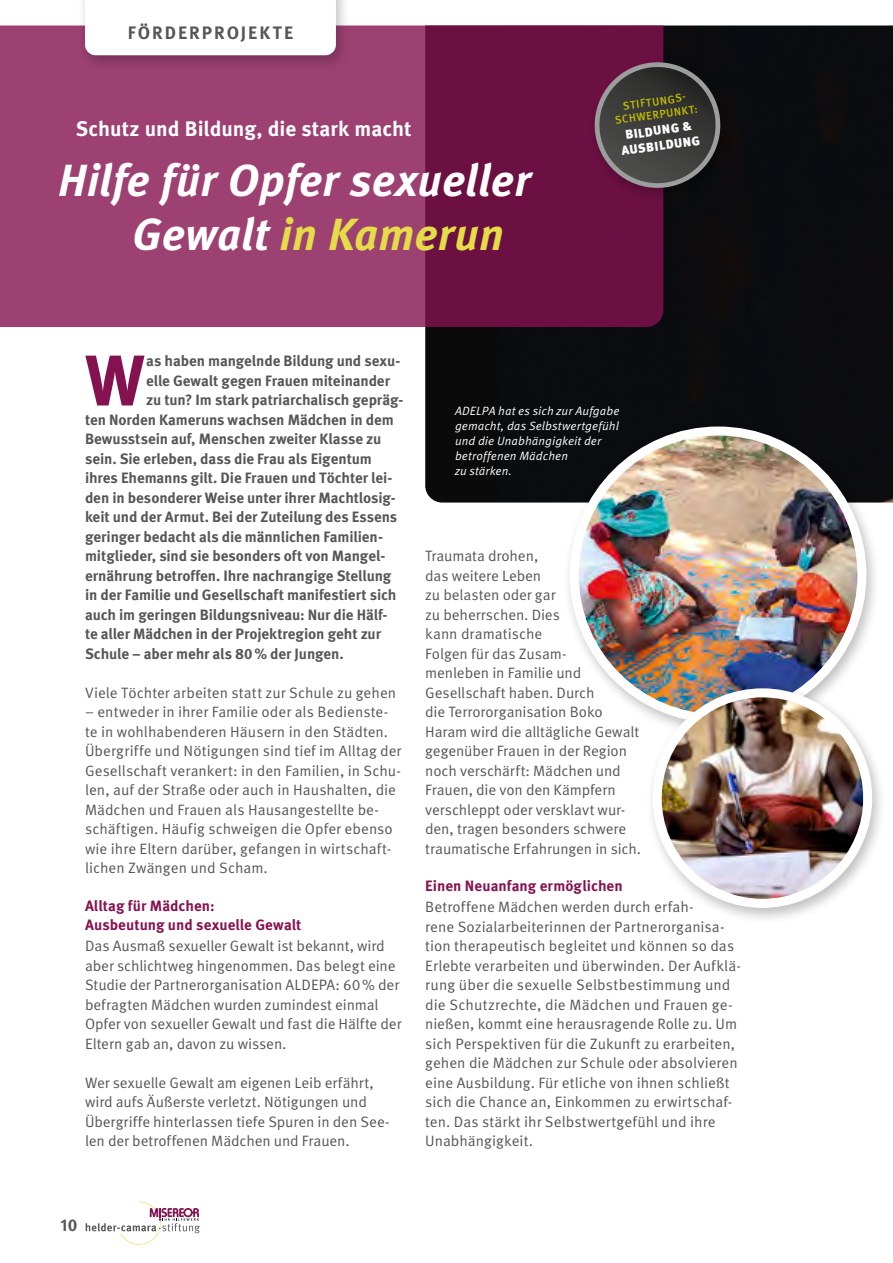
<style>
.page{position:relative;width:893px;height:1263px;background:#fff}
.page>*{position:absolute;margin:0;border:0;box-sizing:border-box;transform-origin:0 0}
.t1{font:700 71.1px "Meta Pro";color:#851250}
.t2{font:italic 700 45px/54px "Meta Pro";color:#fff}
.t3{font:700 21px "Meta Pro";color:#fff}
.t4{font:700 18px "Meta Pro";letter-spacing:.11em;color:#565656}
.t5{font:700 17.1px "Meta Pro";color:#565656}
.t6{font:15px/19.5px "Meta Pro Norm";color:#565656}
.t7{font:700 15px "Meta Pro";letter-spacing:-.01em;color:#565656}
.t8{font:700 15px/19.5px "Meta Pro";color:#851250}
.t9{font:900 12.75px/15.3px "Meta Pro";color:#fff;text-align:center}
.t10{font:12px/15px "Meta Pro Norm Ita";letter-spacing:.01em;color:#fff}
.t11{font:500 11.25px/12.9px "Meta Pro";color:#c1be00;text-align:center}
.s1{color:#e4dd47}
</style>
<div class="page">
<div style="left:425px;top:26px;width:468px;height:476px;background:#0a0c0f"></div>
<div style="left:563px;top:422px;width:318px;height:318px;background:#000;opacity:.25"></div>
<img style="left:574px;top:432px;width:288px;height:287px">
<div style="left:570px;top:426px;width:296px;height:297px;border:9px solid #fff;border-radius:50%"></div>
<svg style="left:86px;top:1201px;width:114px;height:43px"></svg>
<div style="left:645px;top:683px;width:242px;height:242px;background:#000;opacity:.25"></div>
<img style="left:657px;top:696px;width:206px;height:207px">
<div style="left:653px;top:688px;width:219px;height:220px;border:9px solid #fff;border-radius:50%"></div>
<svg style="left:0;top:26px;width:663px;height:301px;fill:#9d4173"></svg>
<div style="left:586px;top:56px;width:149px;height:149px;background:#000;opacity:.25"></div>
<svg style="left:593px;top:61px;width:129px;height:129px"></svg>
<div style="left:76px;top:0;width:275px;height:72px;background:#000;opacity:.25"></div>
<svg style="left:85px;top:0;width:251px;height:55px"></svg>
<p class="t4" style="left:128px;top:19px;width:167px">FÖRDERPROJEKTE</p>
<h3 class="t3" style="left:76px;top:112px;width:337px">Schutz und Bildung, die stark macht</h3>
<h2 class="t2" style="left:132px;top:150px;width:400px;text-indent:-74px">Hilfe für Opfer sexueller<br>Gewalt <span class="s1">in Kamerun</span></h2>
<p class="t11" style="left:612px;top:100px;width:85px;rotate:-8deg">STIFTUNGS-<br>SCHWERPUNKT:</p>
<p class="t9" style="left:618px;top:128px;width:81px;rotate:-8deg">BILDUNG &amp;<br>AUSBILDUNG</p>
<h1 class="t1" style="left:85px;top:325px;width:61px">W</h1>
<p class="t7" style="left:146px;top:349px;width:256px">as haben mangelnde Bildung und sexu-</p>
<p class="t7" style="left:146px;top:369px;width:245px">elle Gewalt gegen Frauen miteinander</p>
<p class="t7" style="left:146px;top:388px;width:259px">zu tun? Im stark patriarchalisch gepräg-</p>
<p class="t7" style="left:85px;top:408px;width:310px">ten Norden Kameruns wachsen Mädchen in dem</p>
<p class="t7" style="left:85px;top:427px;width:298px">Bewusstsein auf, Menschen zweiter Klasse zu</p>
<p class="t7" style="left:85px;top:447px;width:288px">sein. Sie erleben, dass die Frau als Eigentum</p>
<p class="t7" style="left:85px;top:466px;width:309px">ihres Ehemanns gilt. Die Frauen und Töchter lei-</p>
<p class="t7" style="left:85px;top:486px;width:312px">den in besonderer Weise unter ihrer Machtlosig-</p>
<p class="t7" style="left:85px;top:505px;width:314px">keit und der Armut. Bei der Zuteilung des Essens</p>
<p class="t7" style="left:85px;top:525px;width:299px">geringer bedacht als die männlichen Familien-</p>
<p class="t7" style="left:85px;top:544px;width:302px">mitglieder, sind sie besonders oft von Mangel-</p>
<p class="t7" style="left:85px;top:564px;width:308px">ernährung betroffen. Ihre nachrangige Stellung</p>
<p class="t7" style="left:85px;top:583px;width:313px">in der Familie und Gesellschaft manifestiert sich</p>
<p class="t7" style="left:85px;top:603px;width:304px">auch im geringen Bildungsniveau: Nur die Hälf-</p>
<p class="t7" style="left:85px;top:622px;width:297px">te aller Mädchen in der Projektregion geht zur</p>
<p class="t7" style="left:85px;top:642px;width:260px">Schule – aber mehr als 80% der Jungen.</p>
<p class="t6" style="left:85px;top:682px;width:313px">Viele Töchter arbeiten statt zur Schule zu gehen</p>
<p class="t6" style="left:85px;top:701px;width:318px">– entweder in ihrer Familie oder als Bedienste&shy;te in wohlhabenderen Häusern in den Städten.<br>Übergriffe und Nötigungen sind tief im Alltag der Gesellschaft verankert: in den Familien, in Schu&shy;len, auf der Straße oder auch in Haushalten, die Mädchen und Frauen als Hausangestellte be&shy;schäftigen. Häufig schweigen die Opfer ebenso wie ihre Eltern darüber, gefangen in wirtschaft&shy;lichen Zwängen und Scham.</p>
<p class="t8" style="left:85px;top:895px;width:218px">Alltag für Mädchen:<br>Ausbeutung und sexuelle Gewalt</p>
<p class="t6" style="left:85px;top:935px;width:318px">Das Ausmaß sexueller Gewalt ist bekannt, wird aber schlichtweg hingenommen. Das belegt eine Studie der Partnerorganisation ALDEPA: 60% der befragten Mädchen wurden zumindest einmal Opfer von sexueller Gewalt und fast die Hälfte der Eltern gab an, davon zu wissen.</p>
<p class="t6" style="left:85px;top:1072px;width:306px">Wer sexuelle Gewalt am eigenen Leib erfährt, wird aufs Äußerste verletzt. Nötigungen und Übergriffe hinterlassen tiefe Spuren in den See&shy;len der betroffenen Mädchen und Frauen.</p>
<p class="t10" style="left:455px;top:403px;width:166px">ADELPA hat es sich zur Aufgabe gemacht, das Selbstwertgefühl und die Unabhängigkeit der betroffenen Mädchen<br>zu stärken.</p>
<p class="t6" style="left:425px;top:545px;width:217px">Traumata drohen,<br>das weitere Leben<br>zu belasten oder gar<br>zu beherrschen. Dies<br>kann dramatische<br>Folgen für das Zusam-<br>menleben in Familie und<br>Gesellschaft haben. Durch<br>die Terrororganisation Boko<br>Haram wird die alltägliche Gewalt gegenüber Frauen in der Region noch verschärft: Mädchen und<br>Frauen, die von den Kämpfern verschleppt oder versklavt wur&shy;den, tragen besonders schwere traumatische Erfahrungen in sich.</p>
<p class="t8" style="left:425px;top:875px;width:199px">Einen Neuanfang ermöglichen</p>
<p class="t6" style="left:425px;top:896px;width:317px">Betroffene Mädchen werden durch erfah-<br>rene Sozialarbeiterinnen der Partnerorganisa&shy;tion therapeutisch begleitet und können so das Erlebte verarbeiten und überwinden. Der Aufklä&shy;rung über die sexuelle Selbstbestimmung und die Schutzrechte, die Mädchen und Frauen ge&shy;nießen, kommt eine herausragende Rolle zu. Um sich Perspektiven für die Zukunft zu erarbeiten, gehen die Mädchen zur Schule oder absolvieren eine Ausbildung. Für etliche von ihnen schließt sich die Chance an, Einkommen zu erwirtschaf&shy;ten. Das stärkt ihr Selbstwertgefühl und ihre Unabhängigkeit.</p>
<p class="t5" style="left:61px;top:1212px;width:18px">10</p>
</div>
